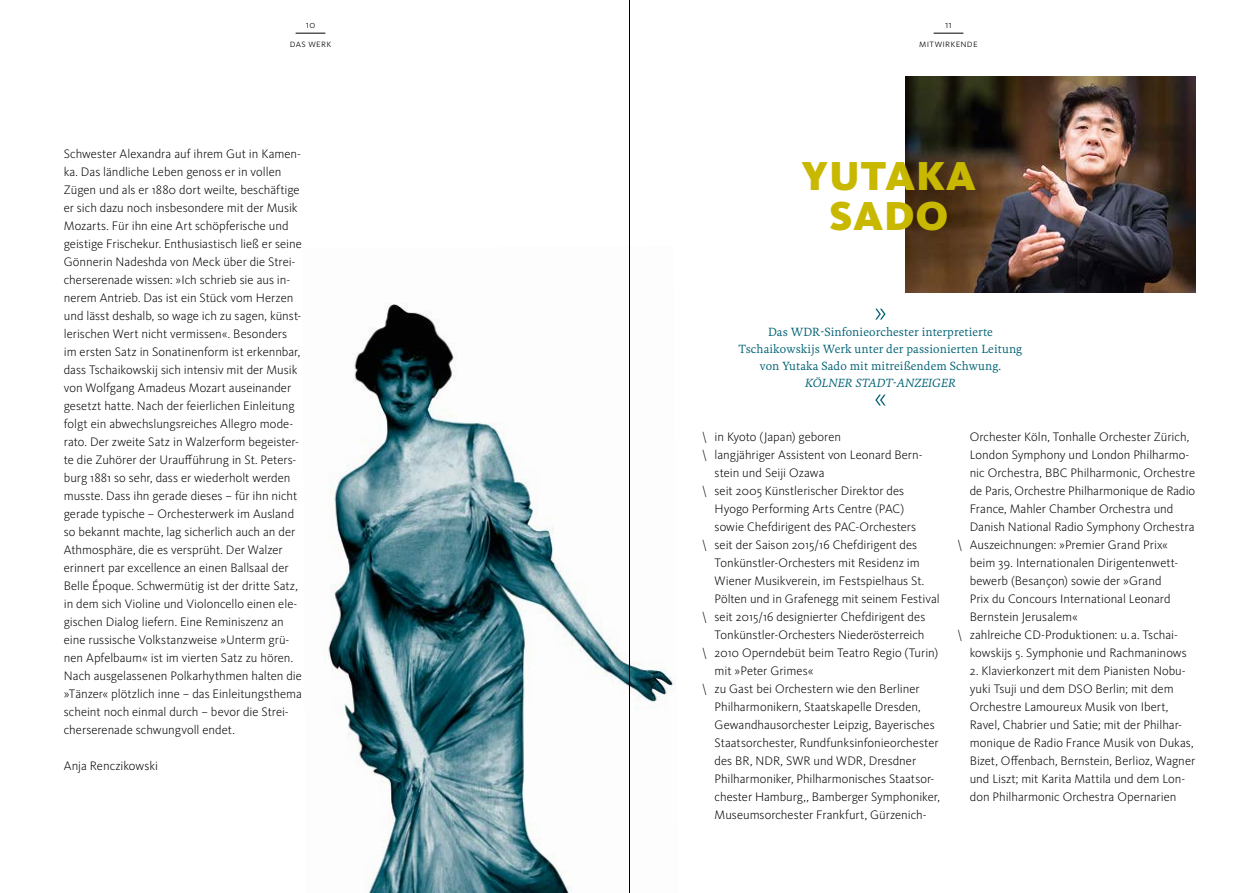
<style>
.page{position:relative;width:1259px;height:893px;background:#fff}
.page>*{position:absolute;margin:0;border:0;box-sizing:border-box;transform-origin:0 0}
.WSO___DIN_A5___Innen{font:900 42px/39.9px "WDR Sans";letter-spacing:.02em;color:#c9b800;text-align:center}
.WSO___DIN_A5___Innen-2{font:300 12.75px/18px "WDR Sans";color:#000}
.WSO___DIN_A5___Innen-3{font:12px/17px "WDR Serif";letter-spacing:.01em;color:#006274;text-align:center}
.t1{font:italic 12px "WDR Serif";letter-spacing:.01em;color:#006274}
.t2{font:300 10.5px "WDR Sans";letter-spacing:.03em;color:#000}
</style>
<div class="page">
<img style="left:906px;top:77px;width:289px;height:216px">
<img style="left:328px;top:303px;width:347px;height:590px">
<hr style="left:933px;top:33px;width:30px;height:1px;background:#000">
<svg style="left:296px;top:33px;width:29px;height:1px"></svg>
<svg style="left:875px;top:309px;width:10px;height:11px"></svg>
<svg style="left:875px;top:395px;width:10px;height:10px"></svg>
<hr style="left:629px;top:0;width:1px;height:893px;background:#000">
<p class="t2" style="left:306px;top:18px;width:11px">10</p>
<p class="t2" style="left:945px;top:18px;width:8px">11</p>
<p class="t2" style="left:290px;top:37px;width:43px">das werk</p>
<p class="t2" style="left:919px;top:37px;width:60px">mitwirkende</p>
<p class="WSO___DIN_A5___Innen-2" style="left:64px;top:144px;width:240px">Schwester Alexandra auf ihrem Gut in Kamen&shy;ka. Das ländliche Leben genoss er in vollen Zügen und als er 1880 dort weilte, beschäftige er sich dazu noch insbesondere mit der Musik Mozarts. Für ihn eine Art schöpferische und geistige Frischekur. Enthusiastisch ließ er seine Gönnerin Nadeshda von Meck über die Strei&shy;cherserenade wissen: »Ich schrieb sie aus in&shy;nerem Antrieb. Das ist ein Stück vom Herzen und lässt deshalb, so wage ich zu sagen, künst&shy;lerischen Wert nicht vermissen«. Besonders im ersten Satz in Sonatinenform ist erkennbar, dass Tschaikowskij sich intensiv mit der Musik von Wolfgang Amadeus Mozart auseinander gesetzt hatte. Nach der feierlichen Einleitung folgt ein abwechslungsreiches Allegro mode&shy;rato. Der zweite Satz in Walzerform begeister&shy;te die Zuhörer der Uraufführung in St. Peters&shy;burg 1881 so sehr, dass er wiederholt werden musste. Dass ihn gerade dieses – für ihn nicht gerade typische – Orchesterwerk im Ausland so bekannt machte, lag sicherlich auch an der Athmosphäre, die es versprüht. Der Walzer erinnert par excellence an einen Ballsaal der Belle Époque. Schwermütig ist der dritte Satz, in dem sich Violine und Violoncello einen ele&shy;gischen Dialog liefern. Eine Reminiszenz an eine russische Volkstanzweise »Unterm grü&shy;nen Apfelbaum« ist im vierten Satz zu hören.<br>Nach ausgelassenen Polkarhythmen halten die »Tänzer« plötzlich inne – das Einleitungsthema scheint noch einmal durch – bevor die Strei&shy;cherserenade schwungvoll endet.</p>
<p class="WSO___DIN_A5___Innen-2" style="left:64px;top:756px;width:96px">Anja Renczikowski</p>
<p class="WSO___DIN_A5___Innen" style="left:801px;top:155px;width:176px">YUTAKA<br>SADO</p>
<p class="WSO___DIN_A5___Innen-3" style="left:738px;top:324px;width:285px">Das WDR-Sinfonieorchester interpretierte<br>Tschaikowskijs Werk unter der passionierten Leitung von Yutaka Sado mit mitreißendem Schwung.</p>
<p class="t1" style="left:805px;top:376px;width:152px">KÖLNER STADT-ANZEIGER</p>
<p class="WSO___DIN_A5___Innen-2" style="left:702px;top:428px;width:141px">\ in Kyoto (Japan) geboren</p>
<p class="WSO___DIN_A5___Innen-2" style="left:714px;top:446px;width:210px;text-indent:-13px">\ langjähriger Assistent von Leonard Bern&shy;stein und Seiji Ozawa</p>
<p class="WSO___DIN_A5___Innen-2" style="left:714px;top:482px;width:203px;text-indent:-13px">\ seit 2005 Künstlerischer Direktor des<br>Hyogo Performing Arts Centre (PAC) sowie Chefdirigent des PAC-Orchesters</p>
<p class="WSO___DIN_A5___Innen-2" style="left:714px;top:536px;width:227px;text-indent:-13px">\ seit der Saison 2015/16 Chefdirigent des Tonkünstler-Orchesters mit Residenz im Wiener Musikverein, im Festspielhaus St.<br>Pölten und in Grafenegg mit seinem Festival</p>
<p class="WSO___DIN_A5___Innen-2" style="left:702px;top:608px;width:225px;text-align:right">\ seit 2015/16 designierter Chefdirigent des<br>Tonkünstler-Orchesters Niederösterreich</p>
<p class="WSO___DIN_A5___Innen-2" style="left:714px;top:644px;width:225px;text-indent:-13px">\ 2010 Operndebüt beim Teatro Regio (Turin) mit »Peter Grimes«</p>
<p class="WSO___DIN_A5___Innen-2" style="left:714px;top:680px;width:227px;text-indent:-13px">\ zu Gast bei Orchestern wie den Berliner Philharmonikern, Staatskapelle Dresden, Gewandhausorchester Leipzig, Bayerisches Staatsorchester, Rundfunksinfonieorchester des BR, NDR, SWR und WDR, Dresdner Philharmoniker, Philharmonisches Staatsor&shy;chester Hamburg,, Bamberger Symphoniker, Museumsorchester Frankfurt, Gürzenich-</p>
<p class="WSO___DIN_A5___Innen-2" style="left:969px;top:428px;width:227px">Orchester Köln, Tonhalle Orchester Zürich, London Symphony und London Philharmo&shy;nic Orchestra, BBC Philharmonic, Orchestre de Paris, Orchestre Philharmonique de Radio France, Mahler Chamber Orchestra und Danish National Radio Symphony Orchestra</p>
<p class="WSO___DIN_A5___Innen-2" style="left:969px;top:536px;width:209px;text-indent:-13px">\ Auszeichnungen: »Premier Grand Prix« beim 39. Internationalen Dirigentenwett&shy;bewerb (Besançon) sowie der »Grand Prix du Concours International Leonard Bernstein Jerusalem«</p>
<p class="WSO___DIN_A5___Innen-2" style="left:969px;top:626px;width:218px;text-indent:-13px">\ zahlreiche CD-Produktionen: u. a. Tschai&shy;kowskijs 5. Symphonie und Rachmaninows</p>
<p class="WSO___DIN_A5___Innen-2" style="left:969px;top:662px;width:227px">2. Klavierkonzert mit dem Pianisten Nobu&shy;yuki Tsuji und dem DSO Berlin; mit dem Orchestre Lamoureux Musik von Ibert, Ravel, Chabrier und Satie; mit der Philhar&shy;monique de Radio France Musik von Dukas, Bizet, Offenbach, Bernstein, Berlioz, Wagner und Liszt; mit Karita Mattila und dem Lon&shy;don Philharmonic Orchestra Opernarien</p>
</div>
